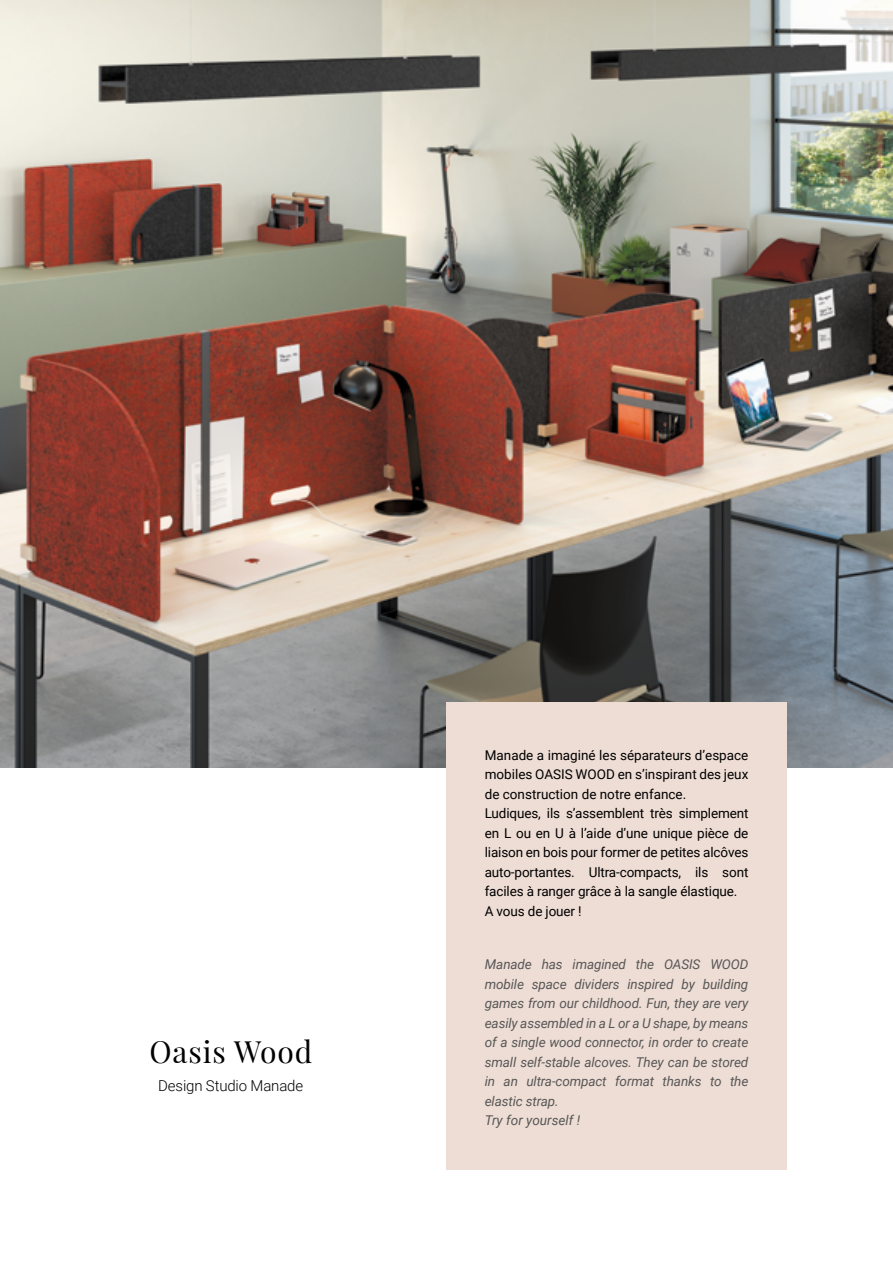
<style>
.page{position:relative;width:893px;height:1263px;background:#fff}
.page>*{position:absolute;margin:0;border:0;box-sizing:border-box;transform-origin:0 0}
.t1{font:30px "Playfair Display";letter-spacing:.03em;color:#000}
.t2{font:300 15px "Roboto";letter-spacing:-.01em;color:#000}
.t3{font:13.5px/19.5px "Roboto";letter-spacing:-.01em;color:#000;text-align:justify}
.t4{font:italic 13.5px/19.5px "Roboto";letter-spacing:-.01em;color:#575756;text-align:justify}
</style>
<div class="page">
<img style="left:0;top:0;width:893px;height:767px">
<div style="left:446px;top:702px;width:341px;height:467px;background:#eeddd5"></div>
<p class="t1" style="left:149px;top:1028px;width:164px">Oasis Wood</p>
<p class="t2" style="left:158px;top:1075px;width:146px">Design Studio Manade</p>
<p class="t3" style="left:485px;top:745px;width:265px">Manade a imaginé les séparateurs d’espace mobiles OASIS WOOD en s’inspirant des jeux de construction de notre enfance.</p>
<p class="t3" style="left:485px;top:803px;width:265px">Ludiques, ils s’assemblent très simplement en L ou en U à l’aide d’une unique pièce de liaison en bois pour former de petites alcôves auto-portantes. Ultra-compacts, ils sont faciles à ranger grâce à la sangle élastique.</p>
<p class="t3" style="left:485px;top:901px;width:98px">A vous de jouer !</p>
<p class="t4" style="left:485px;top:954px;width:265px">Manade has imagined the OASIS WOOD mobile space dividers inspired by building games from our childhood. Fun, they are very easily assembled in a L or a U shape, by means of a single wood connector, in order to create small self-stable alcoves. They can be stored in an ultra-compact format thanks to the elastic strap.</p>
<p class="t4" style="left:485px;top:1110px;width:97px">Try for yourself !</p>
</div>
